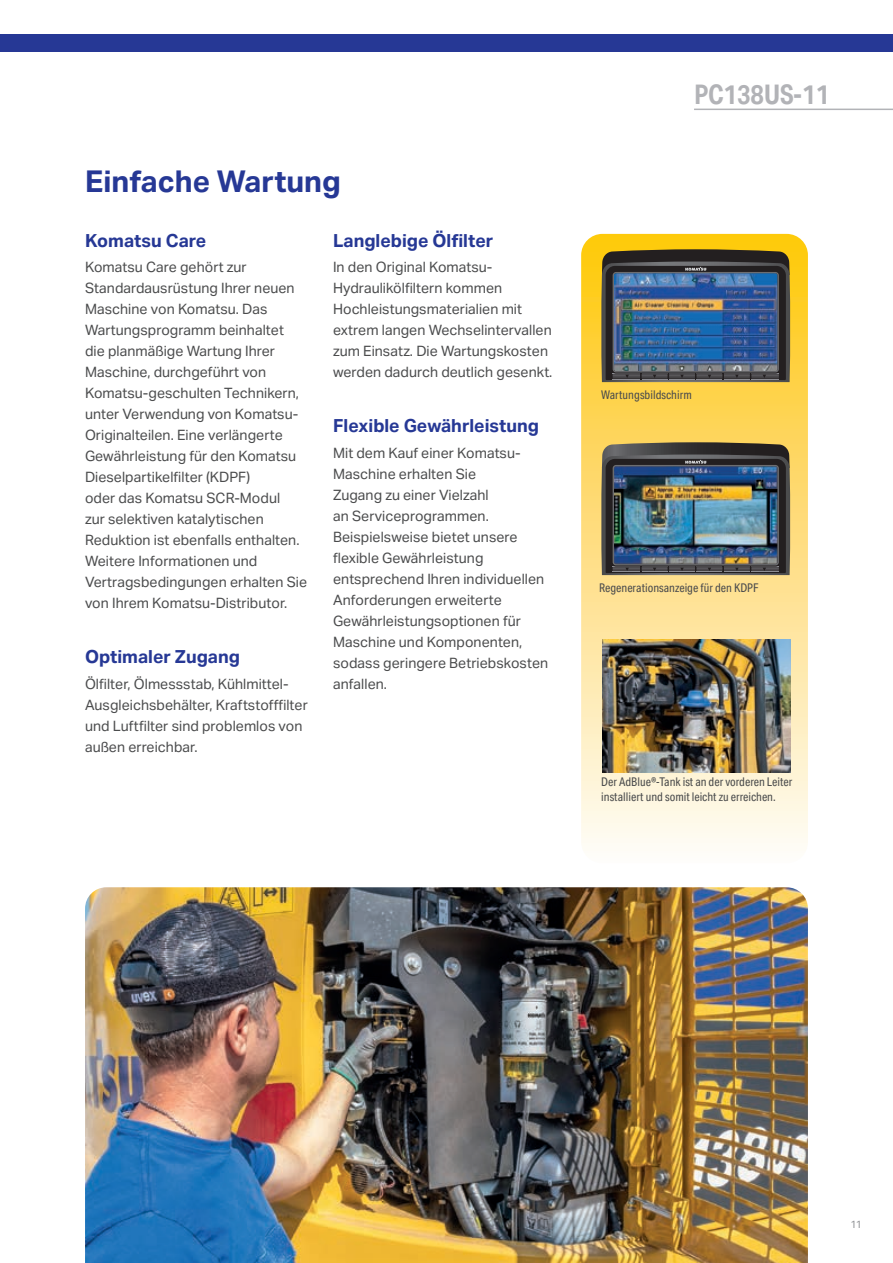
<style>
.page{position:relative;width:893px;height:1263px;background:#fff}
.page>*{position:absolute;margin:0;border:0;box-sizing:border-box;transform-origin:0 0}
.t1{font:700 30px "Aktiv Grotesk";color:#263895}
.t2{font:700 27px "Aktiv Grotesk Cd";color:#b2b3b7}
.t3{font:700 18px "Aktiv Grotesk";color:#263895}
.t4{font:14.25px/21px "Aktiv Grotesk";color:#4b4c4d}
.t5{font:12px/15px "Aktiv Grotesk Cd";color:#4b4c4d}
.t6{font:10.5px "Aktiv Grotesk";color:#939598}
</style>
<div class="page">
<svg style="left:581px;top:234px;width:227px;height:612px;background:#fde28d"></svg>
<img style="left:601px;top:249px;width:189px;height:133px">
<img style="left:602px;top:640px;width:188px;height:132px">
<img style="left:601px;top:442px;width:189px;height:133px">
<img style="left:85px;top:887px;width:723px;height:376px">
<div style="left:0;top:34px;width:893px;height:17px;background:#263895"></div>
<hr style="left:694px;top:109px;width:199px;height:1px;background:#b2b3b7">
<h1 class="t1" style="left:85px;top:164px;width:257px">Einfache Wartung</h1>
<p class="t3" style="left:85px;top:230px;width:123px">Komatsu Care</p>
<p class="t4" style="left:85px;top:257px;width:224px">Komatsu Care gehört zur<br>Standardausrüstung Ihrer neuen<br>Maschine von Komatsu. Das<br>Wartungsprogramm beinhaltet die planmäßige Wartung Ihrer<br>Maschine, durchgeführt von<br>Komatsu-geschulten Technikern, unter Verwendung von Komatsu-<br>Originalteilen. Eine verlängerte<br>Gewährleistung für den Komatsu<br>Dieselpartikelfilter (KDPF)<br>oder das Komatsu SCR-Modul<br>zur selektiven katalytischen<br>Reduktion ist ebenfalls enthalten.<br>Weitere Informationen und<br>Vertragsbedingungen erhalten Sie von Ihrem Komatsu-Distributor.</p>
<p class="t3" style="left:85px;top:647px;width:156px">Optimaler Zugang</p>
<p class="t4" style="left:85px;top:673px;width:224px">Ölfilter, Ölmessstab, Kühlmittel-Ausgleichsbehälter, Kraftstofffilter und Luftfilter sind problemlos von außen erreichbar.</p>
<p class="t3" style="left:333px;top:230px;width:162px">Langlebige Ölfilter</p>
<p class="t4" style="left:333px;top:257px;width:221px">In den Original Komatsu-<br>Hydraulikölfiltern kommen<br>Hochleistungsmaterialien mit extrem langen Wechselintervallen zum Einsatz. Die Wartungskosten werden dadurch deutlich gesenkt.</p>
<p class="t3" style="left:333px;top:416px;width:207px">Flexible Gewährleistung</p>
<p class="t4" style="left:333px;top:442px;width:217px">Mit dem Kauf einer Komatsu-<br>Maschine erhalten Sie<br>Zugang zu einer Vielzahl<br>an Serviceprogrammen.<br>Beispielsweise bietet unsere flexible Gewährleistung entsprechend Ihren individuellen<br>Anforderungen erweiterte<br>Gewährleistungsoptionen für<br>Maschine und Komponenten, sodass geringere Betriebskosten anfallen.</p>
<h2 class="t2" style="left:694px;top:79px;width:137px">PC138US-11</h2>
<p class="t5" style="left:601px;top:387px;width:92px">Wartungsbildschirm</p>
<p class="t5" style="left:599px;top:580px;width:161px">Regenerationsanzeige für den KDPF</p>
<p class="t5" style="left:601px;top:775px;width:193px">Der AdBlue®-Tank ist an der vorderen Leiter installiert und somit leicht zu erreichen.</p>
<p class="t6" style="left:850px;top:1218px;width:13px">11</p>
</div>
